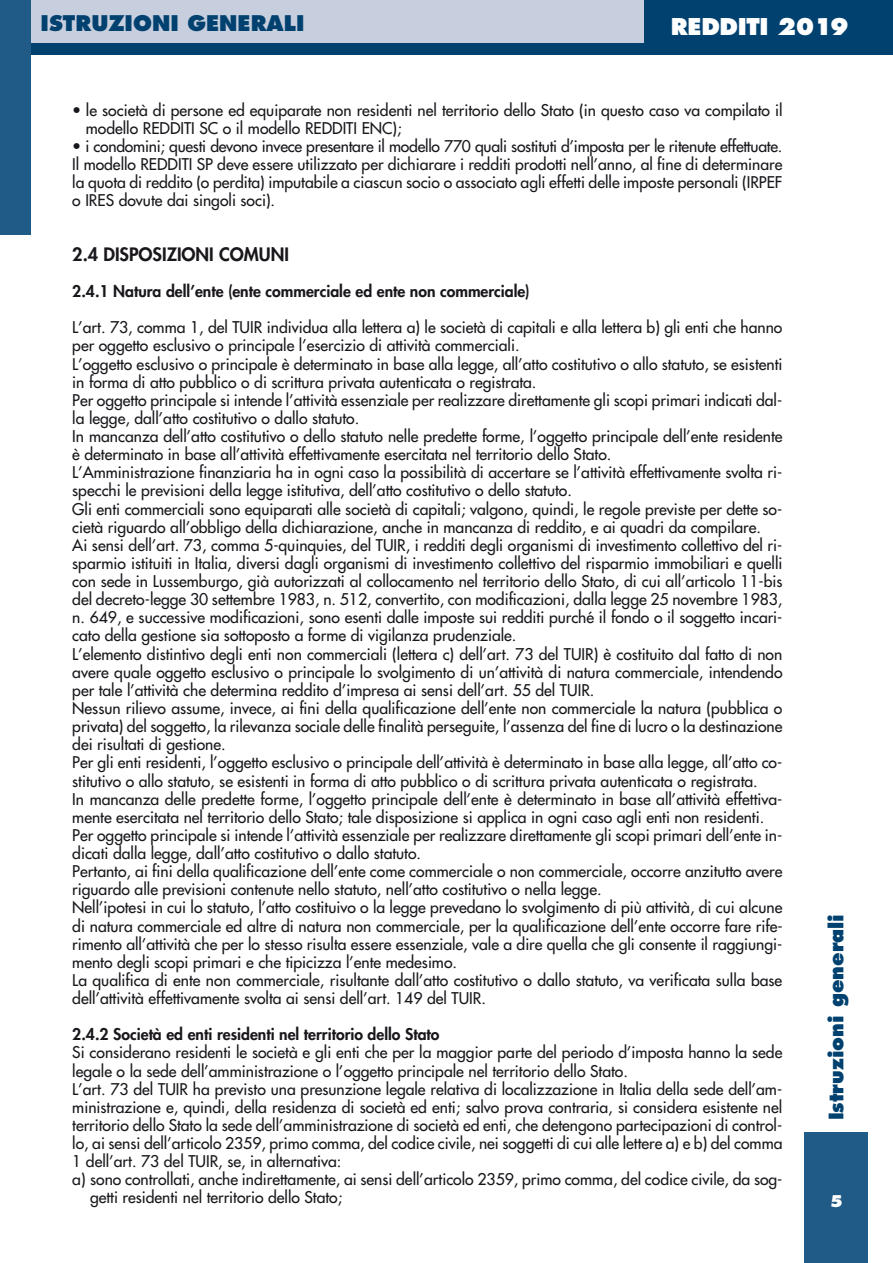
<style>
.page{position:relative;width:893px;height:1263px;background:#fff}
.page>*{position:absolute;margin:0;border:0;box-sizing:border-box;transform-origin:0 0}
.t1{font:800 22.5px "Futura";letter-spacing:-.015em;color:#fff}
.t2{font:800 21px "Futura";color:#004170}
.t3{font:800 19.5px "Futura";color:#004170}
.t4{font:800 18px "Futura";color:#1a171c}
.t5{font:15.75px/18.1px "Futura";color:#1a171c}
.t6{font:800 15.75px "Futura";color:#1a171c}
.t7{font:800 15.75px "Futura";color:#fff}
</style>
<div class="page">
<div style="left:804px;top:1132px;width:64px;height:131px;background:#205a86"></div>
<div style="left:30px;top:0;width:863px;height:54px;background:#004170"></div>
<div style="left:30px;top:0;width:614px;height:43px;background:#c7cedd"></div>
<div style="left:0;top:0;width:30px;height:235px;background:#205a86"></div>
<p class="t2" style="left:41px;top:14px;width:265px">ISTRUZIONI GENERALI</p>
<p class="t1" style="left:671px;top:16px;width:179px">REDDITI 2019</p>
<p class="t5" style="left:86px;top:102px;width:698px;text-indent:-13px">• le società di persone ed equiparate non residenti nel territorio dello Stato (in questo caso va compilato il modello REDDITI SC o il modello REDDITI ENC);</p>
<p class="t5" style="left:72px;top:138px;width:712px;text-align:justify">• i condomini; questi devono invece presentare il modello 770 quali sostituti d’imposta per le ritenute effettuate.<br>Il modello REDDITI SP deve essere utilizzato per dichiarare i redditi prodotti nell’anno, al fine di determinare la quota di reddito (o perdita) imputabile a ciascun socio o associato agli effetti delle imposte personali (IRPEF o IRES dovute dai singoli soci).</p>
<p class="t4" style="left:72px;top:245px;width:218px">2.4 DISPOSIZIONI COMUNI</p>
<p class="t6" style="left:72px;top:284px;width:459px">2.4.1 Natura dell’ente (ente commerciale ed ente non commerciale)</p>
<p class="t5" style="left:72px;top:319px;width:712px">L’art. 73, comma 1, del TUIR individua alla lettera a) le società di capitali e alla lettera b) gli enti che hanno per oggetto esclusivo o principale l’esercizio di attività commerciali.<br>L’oggetto esclusivo o principale è determinato in base alla legge, all’atto costitutivo o allo statuto, se esistenti in forma di atto pubblico o di scrittura privata autenticata o registrata.<br>Per oggetto principale si intende l’attività essenziale per realizzare direttamente gli scopi primari indicati dal&shy;la legge, dall’atto costitutivo o dallo statuto.<br>In mancanza dell’atto costitutivo o dello statuto nelle predette forme, l’oggetto principale dell’ente residente è determinato in base all’attività effettivamente esercitata nel territorio dello Stato.<br>L’Amministrazione finanziaria ha in ogni caso la possibilità di accertare se l’attività effettivamente svolta ri&shy;specchi le previsioni della legge istitutiva, dell’atto costitutivo o dello statuto.<br>Gli enti commerciali sono equiparati alle società di capitali; valgono, quindi, le regole previste per dette so&shy;cietà riguardo all’obbligo della dichiarazione, anche in mancanza di reddito, e ai quadri da compilare.<br>Ai sensi dell’art. 73, comma 5-quinquies, del TUIR, i redditi degli organismi di investimento collettivo del ri&shy;sparmio istituiti in Italia, diversi dagli organismi di investimento collettivo del risparmio immobiliari e quelli con sede in Lussemburgo, già autorizzati al collocamento nel territorio dello Stato, di cui all’articolo 11-bis del decreto-legge 30 settembre 1983, n. 512, convertito, con modificazioni, dalla legge 25 novembre 1983, n. 649, e successive modificazioni, sono esenti dalle imposte sui redditi purché il fondo o il soggetto incari&shy;cato della gestione sia sottoposto a forme di vigilanza prudenziale.<br>L’elemento distintivo degli enti non commerciali (lettera c) dell’art. 73 del TUIR) è costituito dal fatto di non avere quale oggetto esclusivo o principale lo svolgimento di un’attività di natura commerciale, intendendo per tale l’attività che determina reddito d’impresa ai sensi dell’art. 55 del TUIR.<br>Nessun rilievo assume, invece, ai fini della qualificazione dell’ente non commerciale la natura (pubblica o privata) del soggetto, la rilevanza sociale delle finalità perseguite, l’assenza del fine di lucro o la destinazione dei risultati di gestione.<br>Per gli enti residenti, l’oggetto esclusivo o principale dell’attività è determinato in base alla legge, all’atto co&shy;stitutivo o allo statuto, se esistenti in forma di atto pubblico o di scrittura privata autenticata o registrata.<br>In mancanza delle predette forme, l’oggetto principale dell’ente è determinato in base all’attività effettiva&shy;mente esercitata nel territorio dello Stato; tale disposizione si applica in ogni caso agli enti non residenti.<br>Per oggetto principale si intende l’attività essenziale per realizzare direttamente gli scopi primari dell’ente in&shy;dicati dalla legge, dall’atto costitutivo o dallo statuto.<br>Pertanto, ai fini della qualificazione dell’ente come commerciale o non commerciale, occorre anzitutto avere riguardo alle previsioni contenute nello statuto, nell’atto costitutivo o nella legge.<br>Nell’ipotesi in cui lo statuto, l’atto costituivo o la legge prevedano lo svolgimento di più attività, di cui alcune di natura commerciale ed altre di natura non commerciale, per la qualificazione dell’ente occorre fare rife&shy;rimento all’attività che per lo stesso risulta essere essenziale, vale a dire quella che gli consente il raggiungi&shy;mento degli scopi primari e che tipicizza l’ente medesimo.<br>La qualifica di ente non commerciale, risultante dall’atto costitutivo o dallo statuto, va verificata sulla base dell’attività effettivamente svolta ai sensi dell’art. 149 del TUIR.</p>
<p class="t6" style="left:72px;top:1027px;width:369px">2.4.2 Società ed enti residenti nel territorio dello Stato</p>
<p class="t5" style="left:72px;top:1045px;width:712px">Si considerano residenti le società e gli enti che per la maggior parte del periodo d’imposta hanno la sede</p>
<p class="t5" style="left:72px;top:1063px;width:557px">legale o la sede dell’amministrazione o l’oggetto principale nel territorio dello Stato.</p>
<p class="t5" style="left:72px;top:1081px;width:711px">L’art. 73 del TUIR ha previsto una presunzione legale relativa di localizzazione in Italia della sede dell’am-</p>
<p class="t5" style="left:72px;top:1099px;width:711px">ministrazione e, quindi, della residenza di società ed enti; salvo prova contraria, si considera esistente nel</p>
<p class="t5" style="left:72px;top:1117px;width:712px">territorio dello Stato la sede dell’amministrazione di società ed enti, che detengono partecipazioni di control-</p>
<p class="t5" style="left:72px;top:1135px;width:712px">lo, ai sensi dell’articolo 2359, primo comma, del codice civile, nei soggetti di cui alle lettere a) e b) del comma</p>
<p class="t5" style="left:72px;top:1153px;width:271px">1 dell’art. 73 del TUIR, se, in alternativa:</p>
<p class="t5" style="left:72px;top:1171px;width:712px">a) sono controllati, anche indirettamente, ai sensi dell’articolo 2359, primo comma, del codice civile, da sog-</p>
<p class="t5" style="left:90px;top:1190px;width:254px">getti residenti nel territorio dello Stato;</p>
<p class="t7" style="left:830px;top:1194px;width:15px">5</p>
<p class="t3" style="left:827px;top:1120px;width:208px;rotate:-90deg">Istruzioni generali</p>
</div>
